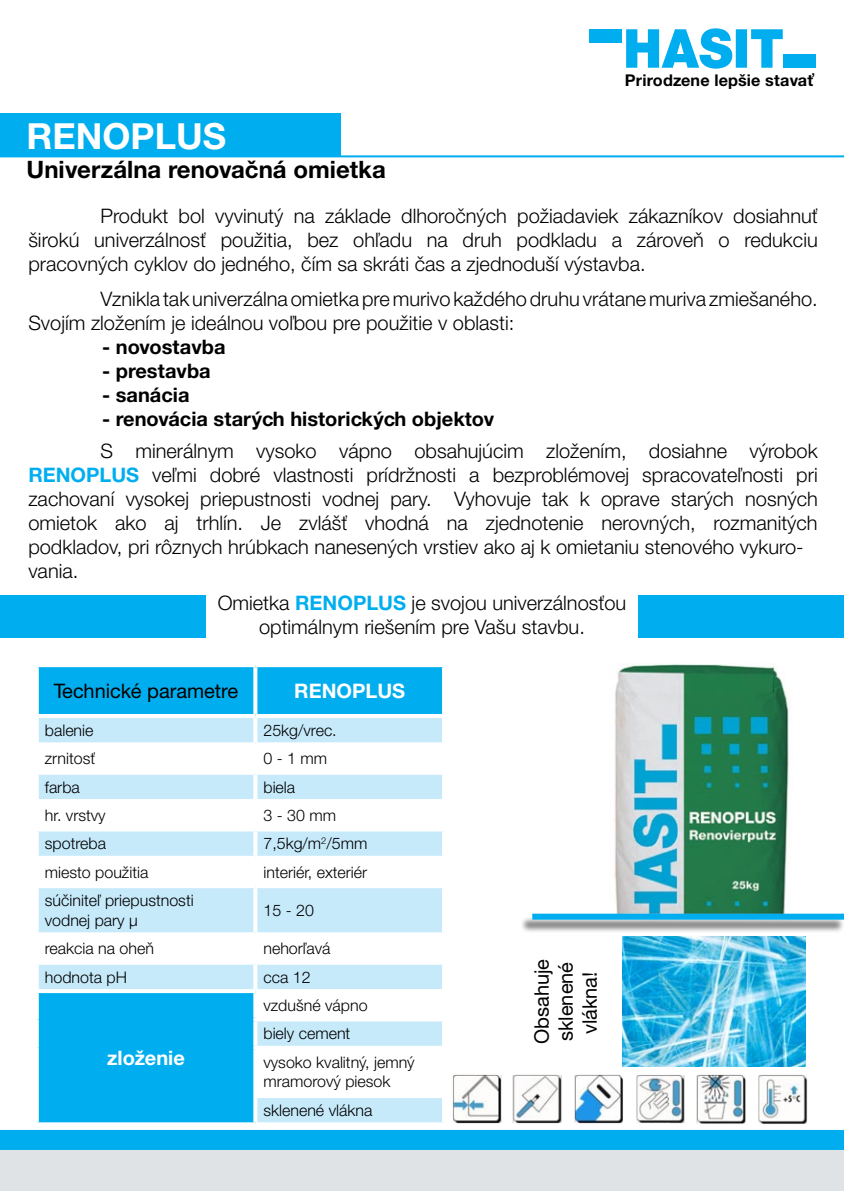
<style>
.page{position:relative;width:844px;height:1191px;background:#fff}
.page>*{position:absolute;margin:0;border:0;box-sizing:border-box;transform-origin:0 0}
.t1{font:700 36px "Helvetica Neue CE";color:#fff}
.t2{font:700 24px "Helvetica Neue CE";color:#000}
.t3{font:300 20px/24px "Helvetica Neue CE";color:#000}
.t4{font:700 20px "Helvetica Neue CE";color:#000}
.t5{font:20px/24px "Helvetica Neue CE";color:#000;text-align:center}
.t6{font:700 20px "Helvetica Neue CE";color:#fff}
.t7{font:700 16.2px "Helvetica Neue CE";letter-spacing:.005em;color:#000}
.t8{font:300 16px/28.6px "Helvetica Neue CE";color:#000}
.s1{font-weight:700;color:#00aeef}
</style>
<div class="page">
<div style="left:0;top:113px;width:340px;height:43px;background:#00aeef"></div>
<div style="left:0;top:595px;width:206px;height:43px;background:#00aeef"></div>
<div style="left:638px;top:595px;width:205px;height:43px;background:#00aeef"></div>
<img style="left:622px;top:966px;width:183px;height:100px">
<div style="left:0;top:1150px;width:843px;height:41px;background:#e0e3e6"></div>
<div style="left:0;top:1130px;width:843px;height:20px;background:#00aeef"></div>
<hr style="left:0;top:155px;width:843px;height:2px;background:#00aeef">
<img style="left:453px;top:1074px;width:355px;height:50px">
<div style="left:39px;top:667px;width:403px;height:47px;background:#00aeef"></div>
<svg style="left:39px;top:718px;width:403px;height:404px"></svg>
<svg style="left:37px;top:667px;width:2px;height:47px"></svg>
<svg style="left:253px;top:667px;width:4px;height:47px"></svg>
<svg style="left:253px;top:718px;width:4px;height:24px"></svg>
<svg style="left:37px;top:742px;width:218px;height:4px"></svg>
<svg style="left:255px;top:742px;width:189px;height:4px"></svg>
<hr style="left:253px;top:746px;width:4px;height:24px;background:#fff">
<hr style="left:35px;top:770px;width:220px;height:4px;background:#fff">
<hr style="left:255px;top:770px;width:191px;height:4px;background:#fff">
<svg style="left:253px;top:774px;width:4px;height:25px"></svg>
<hr style="left:35px;top:799px;width:220px;height:4px;background:#fff">
<hr style="left:255px;top:799px;width:191px;height:4px;background:#fff">
<hr style="left:253px;top:803px;width:4px;height:24px;background:#fff">
<hr style="left:35px;top:827px;width:220px;height:4px;background:#fff">
<hr style="left:255px;top:827px;width:191px;height:4px;background:#fff">
<svg style="left:253px;top:831px;width:4px;height:24px"></svg>
<svg style="left:37px;top:855px;width:218px;height:4px"></svg>
<svg style="left:255px;top:855px;width:189px;height:4px"></svg>
<hr style="left:253px;top:859px;width:4px;height:25px;background:#fff">
<hr style="left:35px;top:884px;width:220px;height:4px;background:#fff">
<hr style="left:255px;top:884px;width:191px;height:4px;background:#fff">
<svg style="left:253px;top:888px;width:4px;height:44px"></svg>
<svg style="left:37px;top:932px;width:218px;height:4px"></svg>
<svg style="left:255px;top:932px;width:189px;height:4px"></svg>
<hr style="left:253px;top:936px;width:4px;height:24px;background:#fff">
<hr style="left:35px;top:960px;width:220px;height:4px;background:#fff">
<hr style="left:255px;top:960px;width:191px;height:4px;background:#fff">
<svg style="left:253px;top:964px;width:4px;height:25px"></svg>
<hr style="left:35px;top:989px;width:220px;height:4px;background:#fff">
<svg style="left:37px;top:993px;width:2px;height:26px"></svg>
<hr style="left:255px;top:989px;width:191px;height:4px;background:#fff">
<svg style="left:253px;top:993px;width:4px;height:24px"></svg>
<svg style="left:36px;top:1019px;width:3px;height:28px"></svg>
<hr style="left:253px;top:1017px;width:193px;height:4px;background:#fff">
<svg style="left:253px;top:1021px;width:4px;height:24px"></svg>
<svg style="left:37px;top:1047px;width:2px;height:49px"></svg>
<svg style="left:253px;top:1045px;width:190px;height:4px"></svg>
<svg style="left:253px;top:1049px;width:4px;height:45px"></svg>
<svg style="left:38px;top:1096px;width:1px;height:26px"></svg>
<hr style="left:253px;top:1094px;width:193px;height:4px;background:#fff">
<svg style="left:253px;top:1098px;width:4px;height:24px"></svg>
<svg style="left:36px;top:1122px;width:219px;height:1px"></svg>
<svg style="left:255px;top:1122px;width:189px;height:2px"></svg>
<img style="left:614px;top:664px;width:175px;height:249px">
<div style="left:519px;top:914px;width:324px;height:52px;background:#000;opacity:.5"></div>
<div style="left:532px;top:913px;width:311px;height:6px;background:#00aeef"></div>
<svg style="left:626px;top:28px;width:156px;height:41px"></svg>
<div style="left:589px;top:29px;width:33px;height:14px;background:#00aeef"></div>
<div style="left:782px;top:54px;width:33px;height:14px;background:#00aeef"></div>
<p class="t7" style="left:624px;top:70px;width:190px">Prirodzene lepšie stavať</p>
<h1 class="t1" style="left:27px;top:114px;width:201px">RENOPLUS</h1>
<p class="t2" style="left:27px;top:155px;width:361px">Univerzálna renovačná omietka</p>
<p class="t3" style="left:28px;top:203px;width:790px;text-align:justify;text-indent:72px">Produkt bol vyvinutý na základe dlhoročných požiadaviek zákazníkov dosiahnuť širokú univerzálnosť použitia, bez ohľadu na druh podkladu a zároveň o redukciu pracovných cyklov do jedného, čím sa skráti čas a zjednoduší výstavba.</p>
<p class="t3" style="left:28px;top:287px;width:790px;text-indent:72px">Vznikla tak univerzálna omietka pre murivo každého druhu vrátane muriva zmiešaného.<br>Svojím zložením je ideálnou voľbou pre použitie v oblasti:</p>
<p class="t4" style="left:102px;top:334px;width:125px">- novostavba</p>
<p class="t4" style="left:102px;top:358px;width:110px">- prestavba</p>
<p class="t4" style="left:102px;top:382px;width:89px">- sanácia</p>
<p class="t4" style="left:102px;top:406px;width:393px">- renovácia starých historických objektov</p>
<p class="t3" style="left:28px;top:439px;width:790px;text-indent:72px">S minerálnym vysoko vápno obsahujúcim zložením, dosiahne výrobok <span class="s1">RENOPLUS</span> veľmi dobré vlastnosti prídržnosti a bezproblémovej spracovateľnosti pri zachovaní vysokej priepustnosti vodnej pary. Vyhovuje tak k oprave starých nosných omietok ako aj trhlín. Je zvlášť vhodná na zjednotenie nerovných, rozmanitých podkladov, pri rôznych hrúbkach nanesených vrstiev ako aj k omietaniu stenového vykuro&shy;vania.</p>
<p class="t3" style="left:218px;top:590px;width:410px;text-align:center">Omietka <span class="s1">RENOPLUS</span> je svojou univerzálnosťou optimálnym riešením pre Vašu stavbu.</p>
<p class="t5" style="left:54px;top:679px;width:186px">Technické parametre</p>
<p class="t6" style="left:294px;top:678px;width:112px">RENOPLUS</p>
<p class="t8" style="left:45px;top:716px;width:50px">balenie</p>
<p class="t8" style="left:263px;top:716px;width:75px">25kg/vrec.</p>
<p class="t8" style="left:45px;top:744px;width:52px">zrnitosť</p>
<p class="t8" style="left:263px;top:744px;width:65px">0 - 1 mm</p>
<p class="t8" style="left:45px;top:772px;width:36px">farba</p>
<p class="t8" style="left:263px;top:772px;width:33px">biela</p>
<p class="t8" style="left:45px;top:801px;width:62px">hr. vrstvy</p>
<p class="t8" style="left:263px;top:801px;width:74px">3 - 30 mm</p>
<p class="t8" style="left:45px;top:829px;width:63px">spotreba</p>
<p class="t8" style="left:263px;top:829px;width:105px">7,5kg/m<sup>2</sup>/5mm</p>
<p class="t8" style="left:45px;top:857px;width:105px">miesto použitia</p>
<p class="t8" style="left:263px;top:857px;width:105px">interiér, exteriér</p>
<p class="t8" style="left:45px;top:891px;width:150px;line-height:19.2px">súčiniteľ priepustnosti vodnej pary μ</p>
<p class="t8" style="left:263px;top:896px;width:52px">15 - 20</p>
<p class="t8" style="left:45px;top:934px;width:111px">reakcia na oheň</p>
<p class="t8" style="left:263px;top:934px;width:68px">nehorľavá</p>
<p class="t8" style="left:45px;top:962px;width:84px">hodnota pH</p>
<p class="t8" style="left:263px;top:962px;width:49px">cca 12</p>
<p class="t6" style="left:107px;top:1045px;width:79px">zloženie</p>
<p class="t8" style="left:263px;top:991px;width:153px">vzdušné vápno<br>biely cement<br>vysoko kvalitný, jemný</p>
<p class="t8" style="left:263px;top:1067px;width:128px">mramorový piesok sklenené vlákna</p>
<p class="t5" style="left:529px;top:1044px;width:87px;rotate:-90deg">Obsahuje sklenené vlákna!</p>
</div>
